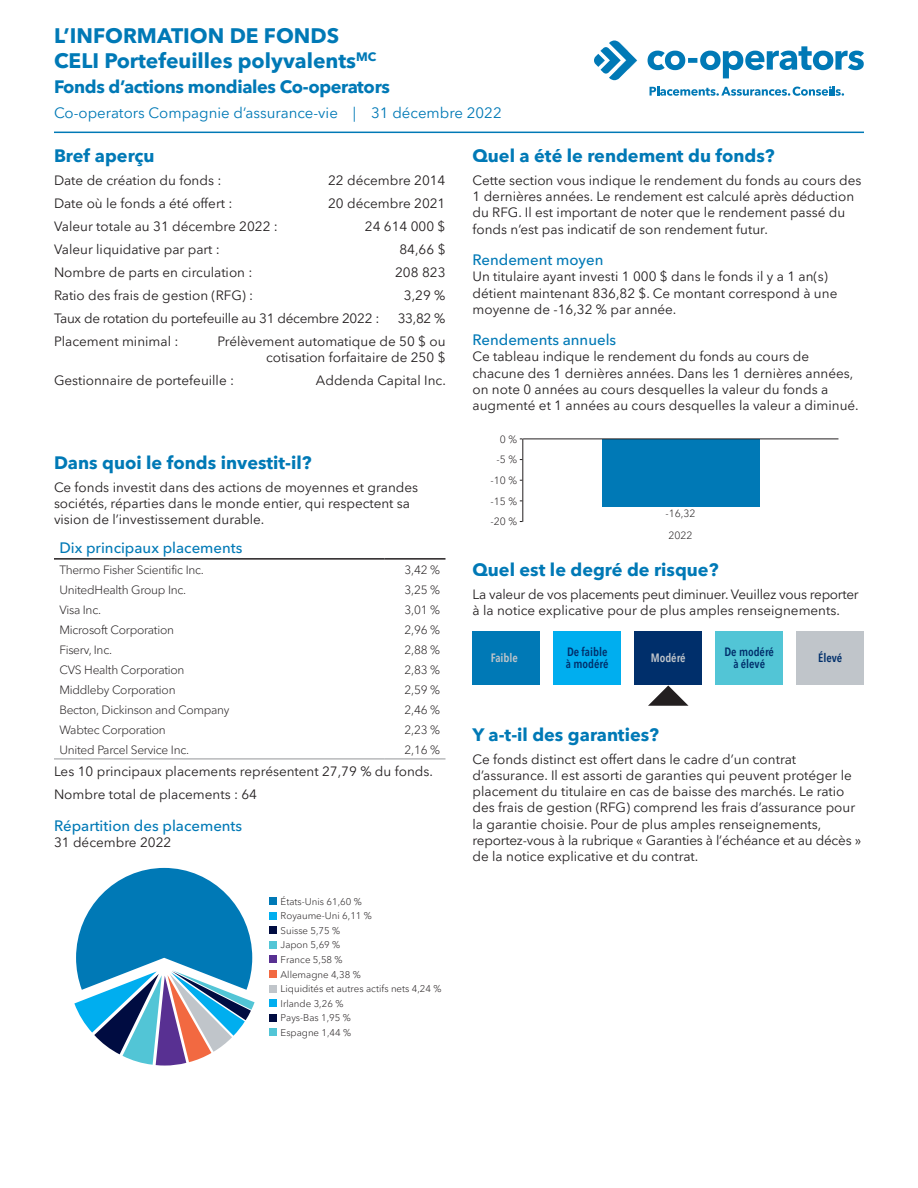
<style>
.page{position:relative;width:918px;height:1188px;background:#fff}
.page>*{position:absolute;margin:0;border:0;box-sizing:border-box;transform-origin:0 0}
.t1{font:700 21px/25.2px "Avenir Next LT Pro";color:#0079b6}
.Section_Title{font:700 18px "Avenir Next LT Pro";color:#0079b6}
.Section_Title-2{font:700 18px "Avenir Next LT Pro";letter-spacing:-.02em;color:#0079b6}
.Subtitle{font:500 15px "Avenir Next LT Pro";color:#0079b6}
.t2{font:15px "Avenir Next LT Pro";color:#0079b6}
.Body{font:13.5px/16.2px "Avenir Next LT Pro";color:#231f20}
.Body-2{font:13.5px/16.2px "Avenir Next LT Pro";letter-spacing:-.02em;color:#231f20}
.t3{font:300 12px "Avenir Next LT Pro";letter-spacing:-.02em;color:#231f20}
.t4{font:600 condensed 12px/12px "Avenir Next LT Pro";color:#002f6b}
.t5{font:600 condensed 12px "Avenir Next LT Pro";color:#c0c5ca}
.t6{font:300 10.5px "Avenir Next LT Pro";color:#231f20}
.t7{font:300 9.75px/14.5px "Avenir Next LT Pro";color:#231f20}
</style>
<div class="page">
<hr style="left:54px;top:132px;width:810px;height:1px;background:#0079b6">
<hr style="left:54px;top:558px;width:331px;height:2px;background:#231f20">
<hr style="left:385px;top:558px;width:61px;height:2px;background:#231f20">
<hr style="left:54px;top:759px;width:331px;height:1px;background:#939598">
<hr style="left:385px;top:759px;width:61px;height:1px;background:#939598">
<div style="left:270px;top:897px;width:7px;height:8px;background:#0079b6"></div>
<div style="left:270px;top:912px;width:7px;height:7px;background:#00aeef"></div>
<div style="left:270px;top:927px;width:7px;height:7px;background:#000c41"></div>
<div style="left:270px;top:941px;width:7px;height:7px;background:#52c5d6"></div>
<div style="left:270px;top:956px;width:7px;height:7px;background:#583092"></div>
<div style="left:270px;top:970px;width:7px;height:8px;background:#f26941"></div>
<div style="left:270px;top:985px;width:7px;height:7px;background:#c0c5ca"></div>
<div style="left:270px;top:1000px;width:7px;height:7px;background:#00aeef"></div>
<div style="left:270px;top:1014px;width:7px;height:7px;background:#000c41"></div>
<div style="left:270px;top:1029px;width:7px;height:7px;background:#52c5d6"></div>
<svg style="left:74px;top:868px;width:181px;height:198px"></svg>
<div style="left:602px;top:439px;width:158px;height:67px;background:#0079b6"></div>
<hr style="left:523px;top:439px;width:315px;height:1px;background:#231f20">
<hr style="left:522px;top:439px;width:1px;height:83px;background:#231f20">
<svg style="left:648px;top:685px;width:40px;height:21px"></svg>
<div style="left:472px;top:631px;width:68px;height:54px;background:#0079b6"></div>
<div style="left:554px;top:631px;width:67px;height:54px;background:#00aeef"></div>
<div style="left:715px;top:631px;width:68px;height:54px;background:#52c5d6"></div>
<div style="left:634px;top:631px;width:68px;height:54px;background:#002f6b"></div>
<div style="left:796px;top:631px;width:68px;height:54px;background:#c0c5ca"></div>
<svg style="left:650px;top:86px;width:194px;height:10px"></svg>
<svg style="left:594px;top:41px;width:43px;height:39px"></svg>
<svg style="left:648px;top:46px;width:216px;height:32px"></svg>
<h1 class="t1" style="left:54px;top:23px;width:324px">L’INFORMATION DE FONDS<br>CELI Portefeuilles polyvalents<sup>MC</sup></h1>
<h1 class="Section_Title-2" style="left:54px;top:76px;width:337px">Fonds d’actions mondiales Co‑operators</h1>
<p class="t2" style="left:54px;top:104px;width:449px">Co‑operators Compagnie d’assurance-vie | 31 décembre 2022</p>
<h2 class="Section_Title" style="left:54px;top:145px;width:102px">Bref aperçu</h2>
<p class="Body" style="left:54px;top:172px;width:169px">Date de création du fonds :</p>
<p class="Body" style="left:328px;top:172px;width:119px">22 décembre 2014</p>
<p class="Body" style="left:54px;top:195px;width:180px">Date où le fonds a été offert :</p>
<p class="Body" style="left:328px;top:195px;width:119px">20 décembre 2021</p>
<p class="Body" style="left:54px;top:218px;width:225px">Valeur totale au 31 décembre 2022 :</p>
<p class="Body" style="left:365px;top:218px;width:82px">24 614 000 $</p>
<p class="Body" style="left:54px;top:241px;width:168px">Valeur liquidative par part :</p>
<p class="Body" style="left:399px;top:241px;width:48px">84,66 $</p>
<p class="Body" style="left:54px;top:264px;width:200px">Nombre de parts en circulation :</p>
<p class="Body" style="left:395px;top:264px;width:52px">208 823</p>
<p class="Body" style="left:54px;top:287px;width:201px">Ratio des frais de gestion (RFG) :</p>
<p class="Body" style="left:404px;top:287px;width:43px">3,29 %</p>
<p class="Body-2" style="left:54px;top:310px;width:327px">Taux de rotation du portefeuille au 31 décembre 2022 :</p>
<p class="Body" style="left:398px;top:310px;width:49px">33,82 %</p>
<p class="Body" style="left:54px;top:333px;width:126px">Placement minimal :</p>
<p class="Body" style="left:218px;top:333px;width:229px;text-align:right">Prélèvement automatique de 50 $ ou cotisation forfaitaire de 250 $</p>
<p class="Body" style="left:54px;top:372px;width:182px">Gestionnaire de portefeuille :</p>
<p class="Body" style="left:316px;top:372px;width:131px">Addenda Capital Inc.</p>
<h2 class="Section_Title" style="left:472px;top:145px;width:304px">Quel a été le rendement du fonds?</h2>
<p class="Body" style="left:472px;top:172px;width:390px">Cette section vous indique le rendement du fonds au cours des 1 dernières années. Le rendement est calculé après déduction du RFG. Il est important de noter que le rendement passé du fonds n’est pas indicatif de son rendement futur.</p>
<h3 class="Subtitle" style="left:472px;top:251px;width:132px">Rendement moyen</h3>
<p class="Body" style="left:472px;top:269px;width:366px">Un titulaire ayant investi 1 000 $ dans le fonds il y a 1 an(s) détient maintenant 836,82 $. Ce montant correspond à une moyenne de -16,32 % par année.</p>
<h3 class="Subtitle" style="left:472px;top:331px;width:145px">Rendements annuels</h3>
<p class="Body" style="left:472px;top:349px;width:388px">Ce tableau indique le rendement du fonds au cours de chacune des 1 dernières années. Dans les 1 dernières années, on note 0 années au cours desquelles la valeur du fonds a augmenté et 1 années au cours desquelles la valeur a diminué.</p>
<h2 class="Section_Title" style="left:54px;top:451px;width:259px">Dans quoi le fonds investit-il?</h2>
<p class="Body" style="left:54px;top:479px;width:366px">Ce fonds investit dans des actions de moyennes et grandes sociétés, réparties dans le monde entier, qui respectent sa vision de l’investissement durable.</p>
<p class="Subtitle" style="left:59px;top:539px;width:184px">Dix principaux placements</p>
<p class="t3" style="left:59px;top:563px;width:146px">Thermo Fisher Scientific Inc.</p>
<p class="t3" style="left:405px;top:563px;width:37px">3,42 %</p>
<p class="t3" style="left:59px;top:583px;width:128px">UnitedHealth Group Inc.</p>
<p class="t3" style="left:405px;top:583px;width:37px">3,25 %</p>
<p class="t3" style="left:59px;top:603px;width:43px">Visa Inc.</p>
<p class="t3" style="left:405px;top:603px;width:37px">3,01 %</p>
<p class="t3" style="left:59px;top:622px;width:116px">Microsoft Corporation</p>
<p class="t3" style="left:405px;top:622px;width:37px">2,96 %</p>
<p class="t3" style="left:59px;top:642px;width:54px">Fiserv, Inc.</p>
<p class="t3" style="left:405px;top:642px;width:37px">2,88 %</p>
<p class="t3" style="left:59px;top:662px;width:127px">CVS Health Corporation</p>
<p class="t3" style="left:405px;top:662px;width:37px">2,83 %</p>
<p class="t3" style="left:59px;top:683px;width:118px">Middleby Corporation</p>
<p class="t3" style="left:405px;top:683px;width:37px">2,59 %</p>
<p class="t3" style="left:59px;top:702px;width:172px">Becton, Dickinson and Company</p>
<p class="t3" style="left:405px;top:702px;width:37px">2,46 %</p>
<p class="t3" style="left:59px;top:722px;width:108px">Wabtec Corporation</p>
<p class="t3" style="left:405px;top:722px;width:37px">2,23 %</p>
<p class="t3" style="left:59px;top:742px;width:131px">United Parcel Service Inc.</p>
<p class="t3" style="left:405px;top:742px;width:37px">2,16 %</p>
<p class="Body" style="left:54px;top:763px;width:380px">Les 10 principaux placements représentent 27,79 % du fonds.</p>
<p class="Body" style="left:54px;top:786px;width:205px">Nombre total de placements : 64</p>
<h3 class="Subtitle" style="left:54px;top:816px;width:190px">Répartition des placements</h3>
<p class="Body" style="left:54px;top:834px;width:119px">31 décembre 2022</p>
<p class="t7" style="left:281px;top:894px;width:163px">États-Unis 61,60 %<br>Royaume-Uni 6,11 %<br>Suisse 5,75 %<br>Japon 5,69 %<br>France 5,58 %<br>Allemagne 4,38 %<br>Liquidités et autres actifs nets 4,24 %<br>Irlande 3,26 %<br>Pays-Bas 1,95 %<br>Espagne 1,44 %</p>
<p class="t6" style="left:500px;top:433px;width:19px">0 %</p>
<p class="t6" style="left:496px;top:454px;width:22px">-5 %</p>
<p class="t6" style="left:490px;top:474px;width:28px">-10 %</p>
<p class="t6" style="left:490px;top:495px;width:28px">-15 %</p>
<p class="t6" style="left:490px;top:516px;width:28px">-20 %</p>
<p class="t6" style="left:666px;top:507px;width:32px">-16,32</p>
<p class="t6" style="left:669px;top:529px;width:26px">2022</p>
<h2 class="Section_Title" style="left:472px;top:559px;width:248px">Quel est le degré de risque?</h2>
<p class="Body-2" style="left:472px;top:586px;width:388px">La valeur de vos placements peut diminuer. Veuillez vous reporter à la notice explicative pour de plus amples renseignements.</p>
<p class="t5" style="left:491px;top:651px;width:29px">Faible</p>
<p class="t4" style="left:566px;top:646px;width:44px">De faible à modéré</p>
<p class="t4" style="left:724px;top:646px;width:51px;text-align:center">De modéré à élevé</p>
<p class="t5" style="left:651px;top:651px;width:36px">Modéré</p>
<p class="t4" style="left:818px;top:652px;width:26px">Élevé</p>
<h2 class="Section_Title" style="left:472px;top:724px;width:188px">Y a-t-il des garanties?</h2>
<p class="Body" style="left:472px;top:751px;width:390px">Ce fonds distinct est offert dans le cadre d’un contrat d’assurance. Il est assorti de garanties qui peuvent protéger le placement du titulaire en cas de baisse des marchés. Le ratio des frais de gestion (RFG) comprend les frais d’assurance pour la garantie choisie. Pour de plus amples renseignements, reportez-vous à la rubrique « Garanties à l’échéance et au décès » de la notice explicative et du contrat.</p>
</div>
